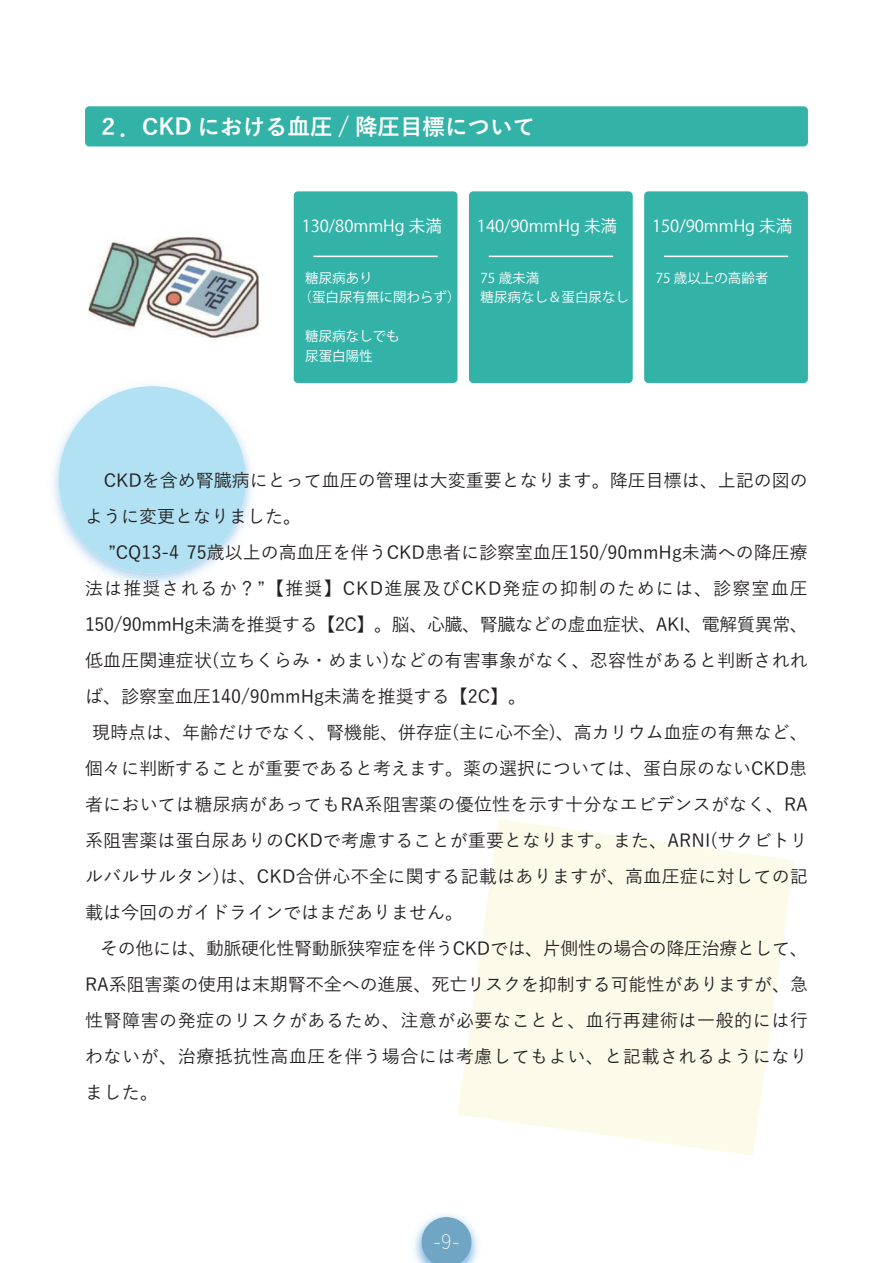
<style>
.page{position:relative;width:893px;height:1263px;background:#fff}
.page>*{position:absolute;margin:0;border:0;box-sizing:border-box;transform-origin:0 0}
.t1{font:700 22.5px "Yu Gothic";color:#fff}
.t2{font:300 19.5px "Yu Gothic";color:#fff}
.t3{font:500 18px/36px "Yu Gothic";color:#231f20}
.t4{font:500 18px "Yu Gothic";letter-spacing:-.02em;color:#231f20}
.t5{font:500 18px "Yu Gothic";letter-spacing:.03em;color:#231f20}
.t6{font:500 18px "Yu Gothic";letter-spacing:.065em;color:#231f20}
.t7{font:16.5px "Koz Go Pr 6 N";color:#fff}
.t8{font:13.5px/19.5px "Koz Go Pr 6 N";color:#fff}
</style>
<div class="page">
<img style="left:53px;top:385px;width:199px;height:199px">
<div style="left:59px;top:386px;width:187px;height:187px;background:#b1e1f2;border-radius:50%"></div>
<svg style="left:458px;top:819px;width:336px;height:337px;fill:#fcfae9"></svg>
<img style="left:414px;top:1214px;width:64px;height:49px">
<svg style="left:421px;top:1217px;width:51px;height:46px;background:#84b2cc"></svg>
<div style="left:294px;top:191px;width:163px;height:192px;background:#33b2a8;border-radius:4px"></div>
<hr style="left:313px;top:256px;width:125px;height:1px;background:#fff">
<div style="left:469px;top:191px;width:164px;height:192px;background:#33b2a8;border-radius:4px"></div>
<hr style="left:489px;top:256px;width:124px;height:1px;background:#fff">
<div style="left:644px;top:191px;width:164px;height:192px;background:#33b2a8;border-radius:4px"></div>
<hr style="left:664px;top:256px;width:124px;height:1px;background:#fff">
<img style="left:88px;top:237px;width:171px;height:101px">
<div style="left:85px;top:106px;width:723px;height:40px;background:#33b2a8;border-radius:4px"></div>
<p class="t1" style="left:97px;top:114px;width:439px">２．CKD における血圧 / 降圧目標について</p>
<p class="t7" style="left:302px;top:216px;width:142px">130/80mmHg 未満</p>
<p class="t8" style="left:299px;top:268px;width:163px;text-indent:7px">糖尿病あり<br>（蛋白尿有無に関わらず）</p>
<p class="t8" style="left:305px;top:327px;width:96px">糖尿病なしでも尿蛋白陽性</p>
<p class="t7" style="left:477px;top:216px;width:142px">140/90mmHg 未満</p>
<p class="t8" style="left:480px;top:268px;width:150px">75 歳未満<br>糖尿病なし＆蛋白尿なし</p>
<p class="t7" style="left:652px;top:216px;width:142px">150/90mmHg 未満</p>
<p class="t8" style="left:656px;top:268px;width:114px">75 歳以上の高齢者</p>
<p class="t3" style="left:85px;top:460px;width:724px;text-indent:19px">CKDを含め腎臓病にとって血圧の管理は大変重要となります。降圧目標は、上記の図のように変更となりました。</p>
<p class="t3" style="left:108px;top:532px;width:701px">”CQ13-4 75歳以上の高血圧を伴うCKD患者に診察室血圧150/90mmHg未満への降圧療</p>
<p class="t6" style="left:85px;top:572px;width:724px">法は推奨されるか？”【推奨】CKD進展及びCKD発症の抑制のためには、診察室血圧</p>
<p class="t4" style="left:85px;top:608px;width:724px">150/90mmHg未満を推奨する【2C】。脳、心臓、腎臓などの虚血症状、AKI、電解質異常、</p>
<p class="t3" style="left:85px;top:640px;width:724px">低血圧関連症状(立ちくらみ・めまい)などの有害事象がなく、忍容性があると判断されれ</p>
<p class="t3" style="left:85px;top:676px;width:443px">ば、診察室血圧140/90mmHg未満を推奨する【2C】。</p>
<p class="t3" style="left:92px;top:712px;width:717px">現時点は、年齢だけでなく、腎機能、併存症(主に心不全)、高カリウム血症の有無など、</p>
<p class="t3" style="left:85px;top:748px;width:724px">個々に判断することが重要であると考えます。薬の選択については、蛋白尿のないCKD患</p>
<p class="t3" style="left:85px;top:784px;width:724px">者においては糖尿病があってもRA系阻害薬の優位性を示す十分なエビデンスがなく、RA</p>
<p class="t3" style="left:85px;top:820px;width:724px">系阻害薬は蛋白尿ありのCKDで考慮することが重要となります。また、ARNI(サクビトリ</p>
<p class="t3" style="left:85px;top:856px;width:724px">ルバルサルタン)は、CKD合併心不全に関する記載はありますが、高血圧症に対しての記</p>
<p class="t3" style="left:85px;top:892px;width:379px">載は今回のガイドラインではまだありません。</p>
<p class="t4" style="left:100px;top:932px;width:709px">その他には、動脈硬化性腎動脈狭窄症を伴うCKDでは、片側性の場合の降圧治療として、</p>
<p class="t3" style="left:85px;top:964px;width:724px">RA系阻害薬の使用は末期腎不全への進展、死亡リスクを抑制する可能性がありますが、急</p>
<p class="t5" style="left:85px;top:1004px;width:724px">性腎障害の発症のリスクがあるため、注意が必要なことと、血行再建術は一般的には行</p>
<p class="t5" style="left:85px;top:1040px;width:724px">わないが、治療抵抗性高血圧を伴う場合には考慮してもよい、と記載されるようになり</p>
<p class="t3" style="left:85px;top:1072px;width:75px">ました。</p>
<p class="t2" style="left:433px;top:1223px;width:28px">-9-</p>
</div>
